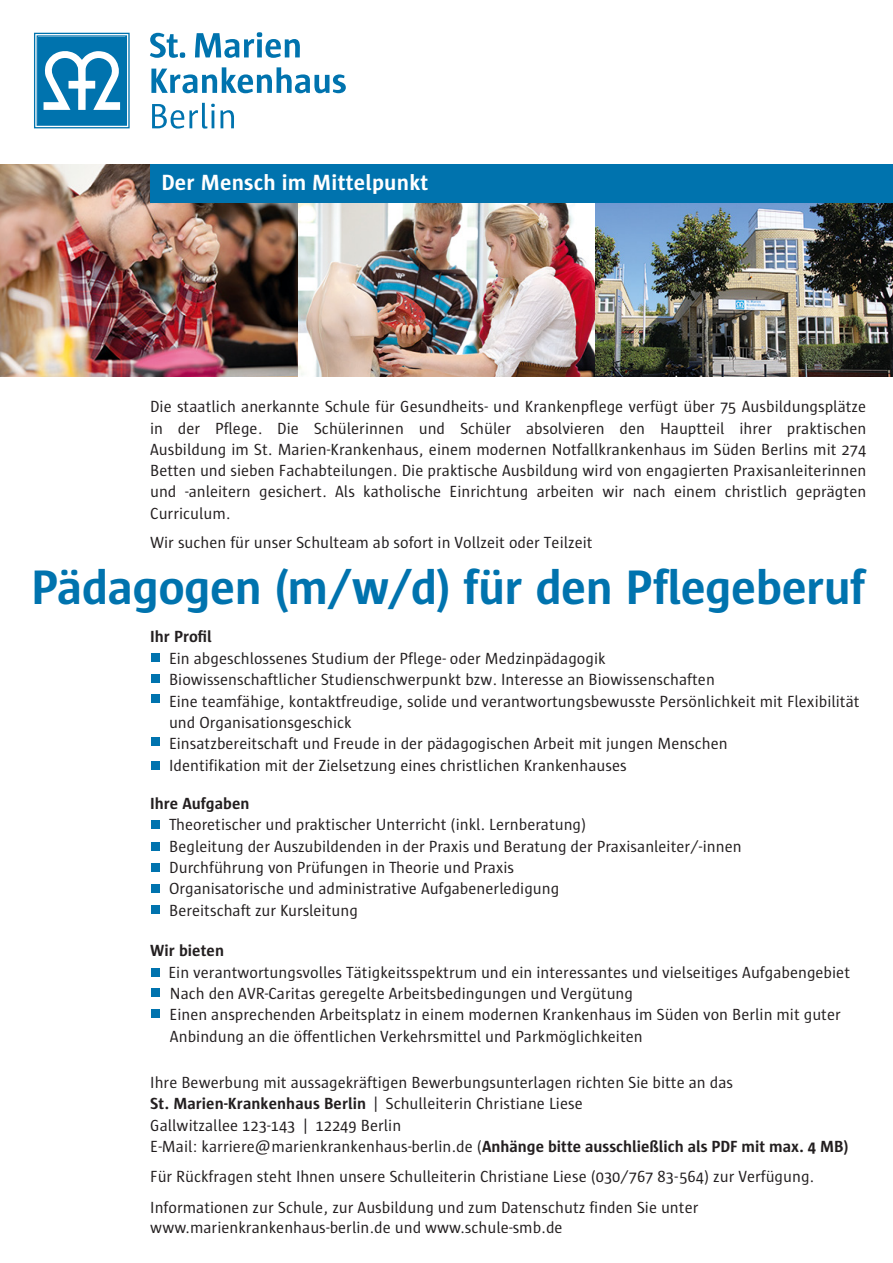
<style>
.page{position:relative;width:893px;height:1263px;background:#fff}
.page>*{position:absolute;margin:0;border:0;box-sizing:border-box;transform-origin:0 0}
.t1{font:700 49.5px "Sun";letter-spacing:-.01em;color:#0073ae}
.t2{font:700 22.5px "Sun";letter-spacing:.01em;color:#fff}
.t3{font:16.5px/21.3px "Sun";color:#231f20}
.t4{font:700 16.5px "Sun";letter-spacing:.005em;color:#231f20}
.s1{font-weight:700}
</style>
<div class="page">
<img style="left:298px;top:202px;width:297px;height:175px">
<img style="left:595px;top:202px;width:298px;height:175px">
<img style="left:0;top:164px;width:298px;height:213px">
<div style="left:150px;top:164px;width:743px;height:38px;background:#0073ae"></div>
<div style="left:151px;top:654px;width:8px;height:8px;background:#0073ae"></div>
<div style="left:151px;top:695px;width:8px;height:8px;background:#0073ae"></div>
<div style="left:151px;top:737px;width:8px;height:8px;background:#0073ae"></div>
<div style="left:151px;top:821px;width:8px;height:8px;background:#0073ae"></div>
<div style="left:151px;top:842px;width:8px;height:8px;background:#0073ae"></div>
<div style="left:151px;top:863px;width:8px;height:8px;background:#0073ae"></div>
<div style="left:151px;top:885px;width:8px;height:8px;background:#0073ae"></div>
<div style="left:151px;top:906px;width:8px;height:8px;background:#0073ae"></div>
<div style="left:151px;top:968px;width:8px;height:8px;background:#0073ae"></div>
<div style="left:151px;top:988px;width:8px;height:8px;background:#0073ae"></div>
<div style="left:151px;top:1009px;width:8px;height:8px;background:#0073ae"></div>
<svg style="left:34px;top:32px;width:96px;height:97px"></svg>
<svg style="left:150px;top:33px;width:35px;height:25px"></svg>
<svg style="left:195px;top:32px;width:105px;height:26px"></svg>
<svg style="left:151px;top:67px;width:195px;height:26px"></svg>
<svg style="left:152px;top:103px;width:63px;height:26px"></svg>
<svg style="left:221px;top:110px;width:13px;height:18px"></svg>
<div style="left:151px;top:761px;width:8px;height:8px;background:#0073ae"></div>
<div style="left:151px;top:675px;width:8px;height:8px;background:#0073ae"></div>
<h2 class="t2" style="left:161px;top:170px;width:269px">Der Mensch im Mittelpunkt</h2>
<p class="t3" style="left:150px;top:396px;width:718px;text-align:justify">Die staatlich anerkannte Schule für Gesundheits- und Krankenpflege verfügt über 75 Ausbildungsplätze in der Pflege. Die Schülerinnen und Schüler absolvieren den Hauptteil ihrer praktischen Ausbildung im St. Marien-Krankenhaus, einem modernen Notfallkrankenhaus im Süden Berlins mit 274<br>Betten und sieben Fachabteilungen. Die praktische Ausbildung wird von engagierten Praxisanleiterinnen und -anleitern gesichert. Als katholische Einrichtung arbeiten wir nach einem christlich geprägten Curriculum.</p>
<p class="t3" style="left:150px;top:531px;width:444px">Wir suchen für unser Schulteam ab sofort in Vollzeit oder Teilzeit</p>
<h1 class="t1" style="left:31px;top:560px;width:836px">Pädagogen (m/w/d) für den Pflegeberuf</h1>
<p class="t4" style="left:150px;top:627px;width:63px">Ihr Profil</p>
<p class="t3" style="left:169px;top:648px;width:692px">Ein abgeschlossenes Studium der Pflege- oder Medzinpädagogik<br>Biowissenschaftlicher Studienschwerpunkt bzw. Interesse an Biowissenschaften<br>Eine teamfähige, kontaktfreudige, solide und verantwortungsbewusste Persönlichkeit mit Flexibilität und Organisationsgeschick<br>Einsatzbereitschaft und Freude in der pädagogischen Arbeit mit jungen Menschen<br>Identifikation mit der Zielsetzung eines christlichen Krankenhauses</p>
<p class="t4" style="left:150px;top:794px;width:101px">Ihre Aufgaben</p>
<p class="t3" style="left:169px;top:814px;width:574px">Theoretischer und praktischer Unterricht (inkl. Lernberatung)<br>Begleitung der Auszubildenden in der Praxis und Beratung der Praxisanleiter/-innen Durchführung von Prüfungen in Theorie und Praxis<br>Organisatorische und administrative Aufgabenerledigung<br>Bereitschaft zur Kursleitung</p>
<p class="t4" style="left:150px;top:942px;width:75px">Wir bieten</p>
<p class="t3" style="left:169px;top:961px;width:683px">Ein verantwortungsvolles Tätigkeitsspektrum und ein interessantes und vielseitiges Aufgaben gebiet Nach den AVR-Caritas geregelte Arbeitsbedingungen und Vergütung<br>Einen ansprechenden Arbeitsplatz in einem modernen Krankenhaus im Süden von Berlin mit guter Anbindung an die öffentlichen Verkehrsmittel und Parkmöglichkeiten</p>
<p class="t3" style="left:150px;top:1072px;width:700px">Ihre Bewerbung mit aussagekräftigen Bewerbungsunterlagen richten Sie bitte an das<br><span class="s1">St. Marien-Krankenhaus Berlin</span> | Schulleiterin Christiane Liese<br>Gallwitzallee 123-143 | 12249 Berlin<br>E-Mail: karriere@marienkrankenhaus-berlin.de (<span class="s1">Anhänge bitte ausschließlich als PDF mit max. 4 MB)</span></p>
<p class="t3" style="left:150px;top:1162px;width:666px;line-height:30.3px">Für Rückfragen steht Ihnen unsere Schulleiterin Christiane Liese (030/767 83-564) zur Verfügung.<br>Informationen zur Schule, zur Ausbildung und zum Datenschutz finden Sie unter</p>
<p class="t3" style="left:150px;top:1216px;width:414px">www.marienkrankenhaus-berlin.de und www.schule-smb.de</p>
</div>
